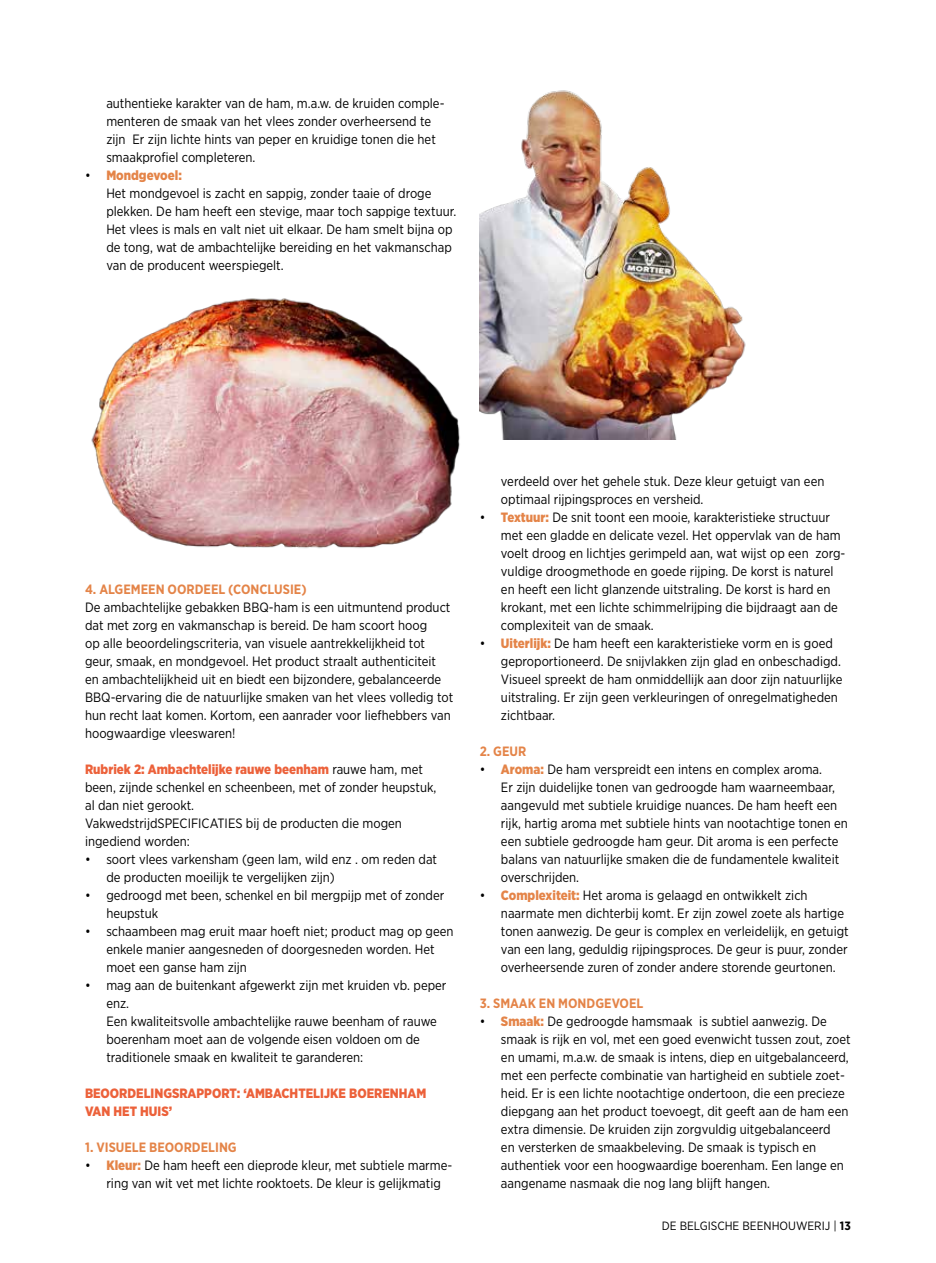
<style>
.page{position:relative;width:936px;height:1263px;background:#fff}
.page>*{position:absolute;margin:0;border:0;box-sizing:border-box;transform-origin:0 0}
.t1{font:13.5px/18px "Gotham Narrow";color:#000}
.t2{font:700 13.5px "Gotham Narrow";color:#e48448}
.t3{font:900 13.5px/18px "Gotham Narrow";color:#ec613a}
.t4{font:12px "Gotham Narrow";color:#000}
.s1{font-weight:900;color:#e48448}
.s2{font-weight:900;color:#ec613a}
.s3{font-weight:700}
</style>
<div class="page">
<img style="left:91px;top:298px;width:369px;height:250px">
<img style="left:479px;top:90px;width:267px;height:350px">
<p class="t1" style="left:106px;top:94px;width:339px">authentieke karakter van de ham, m.a.w. de kruiden comple&shy;menteren de smaak van het vlees zonder overheersend te zijn Er zijn lichte hints van peper en kruidige tonen die het smaakprofiel completeren.</p>
<p class="t1" style="left:106px;top:166px;width:351px;text-indent:-21px">• <span class="s1">Mondgevoel:<br></span>Het mondgevoel is zacht en sappig, zonder taaie of droge plekken. De ham heeft een stevige, maar toch sappige textuur.<br>Het vlees is mals en valt niet uit elkaar. De ham smelt bijna op de tong, wat de ambachtelijke bereiding en het vakmanschap van de producent weerspiegelt.</p>
<p class="t2" style="left:85px;top:581px;width:223px">4. ALGEMEEN OORDEEL (CONCLUSIE)</p>
<p class="t1" style="left:85px;top:598px;width:370px">De ambachtelijke gebakken BBQ-ham is een uitmuntend product dat met zorg en vakmanschap is bereid. De ham scoort hoog<br>op alle beoordelingscriteria, van visuele aantrekkelijkheid tot geur, smaak, en mondgevoel. Het product straalt authenticiteit<br>en ambachtelijkheid uit en biedt een bijzondere, gebalanceerde BBQ-ervaring die de natuurlijke smaken van het vlees volledig tot hun recht laat komen. Kortom, een aanrader voor liefhebbers van hoogwaardige vleeswaren!</p>
<p class="t1" style="left:85px;top:760px;width:353px"><span class="s2">Rubriek 2: Ambachtelijke rauwe beenham</span> rauwe ham, met been, zijnde schenkel en scheenbeen, met of zonder heupstuk, al dan niet gerookt.<br>VakwedstrijdSPECIFICATIES bij de producten die mogen ingediend worden:</p>
<p class="t1" style="left:106px;top:850px;width:332px;text-indent:-21px">• soort vlees varkensham (geen lam, wild enz . om reden dat de producten moeilijk te vergelijken zijn)</p>
<p class="t1" style="left:106px;top:886px;width:339px;text-indent:-21px">• gedroogd met been, schenkel en bil mergpijp met of zonder heupstuk</p>
<p class="t1" style="left:106px;top:922px;width:348px;text-indent:-21px">• schaambeen mag eruit maar hoeft niet; product mag op geen enkele manier aangesneden of doorgesneden worden. Het moet een ganse ham zijn</p>
<p class="t1" style="left:106px;top:976px;width:341px;text-indent:-21px">• mag aan de buitenkant afgewerkt zijn met kruiden vb. peper enz.<br>Een kwaliteitsvolle ambachtelijke rauwe beenham of rauwe boerenham moet aan de volgende eisen voldoen om de traditionele smaak en kwaliteit te garanderen:</p>
<p class="t3" style="left:85px;top:1084px;width:343px">BEOORDELINGSRAPPORT: ‘AMBACHTELIJKE BOERENHAM<br>VAN HET HUIS’</p>
<p class="t2" style="left:85px;top:1139px;width:153px">1. VISUELE BEOORDELING</p>
<p class="t1" style="left:106px;top:1156px;width:347px;text-indent:-21px">• <span class="s1">Kleur:</span> De ham heeft een dieprode kleur, met subtiele marme&shy;ring van wit vet met lichte rooktoets. De kleur is gelijkmatig</p>
<p class="t1" style="left:501px;top:472px;width:325px">verdeeld over het gehele stuk. Deze kleur getuigt van een optimaal rijpingsproces en versheid.</p>
<p class="t1" style="left:501px;top:508px;width:346px;text-indent:-21px">• <span class="s1">Textuur:</span> De snit toont een mooie, karakteristieke structuur met een gladde en delicate vezel. Het oppervlak van de ham voelt droog en lichtjes gerimpeld aan, wat wijst op een zorg&shy;vuldige droogmethode en goede rijping. De korst is naturel en heeft een licht glanzende uitstraling. De korst is hard en krokant, met een lichte schimmelrijping die bijdraagt aan de complexiteit van de smaak.</p>
<p class="t1" style="left:501px;top:634px;width:343px;text-indent:-21px">• <span class="s1">Uiterlijk:</span> De ham heeft een karakteristieke vorm en is goed geproportioneerd. De snijvlakken zijn glad en onbeschadigd.<br>Visueel spreekt de ham onmiddellijk aan door zijn natuurlijke uitstraling. Er zijn geen verkleuringen of onregelmatigheden zichtbaar.</p>
<p class="t2" style="left:479px;top:743px;width:48px">2. GEUR</p>
<p class="t1" style="left:501px;top:760px;width:348px;text-indent:-21px">• <span class="s1">Aroma:</span> De ham verspreidt een intens en complex aroma.<br>Er zijn duidelijke tonen van gedroogde ham waarneembaar, aangevuld met subtiele kruidige nuances. De ham heeft een rijk, hartig aroma met subtiele hints van nootachtige tonen en een subtiele gedroogde ham geur. Dit aroma is een perfecte balans van natuurlijke smaken die de fundamentele kwaliteit overschrijden.</p>
<p class="t1" style="left:501px;top:886px;width:349px;text-indent:-21px">• <span class="s1">Complexiteit:</span> Het aroma is gelaagd en ontwikkelt zich naarmate men dichterbij komt. Er zijn zowel zoete als hartige tonen aanwezig. De geur is complex en verleidelijk, en getuigt van een lang, geduldig rijpingsproces. De geur is puur, zonder overheersende zuren of zonder andere storende geurtonen.</p>
<p class="t2" style="left:479px;top:995px;width:165px">3. SMAAK EN MONDGEVOEL</p>
<p class="t1" style="left:501px;top:1012px;width:351px;text-indent:-21px">• <span class="s1">Smaak:</span> De gedroogde hamsmaak is subtiel aanwezig. De smaak is rijk en vol, met een goed evenwicht tussen zout, zoet en umami, m.a.w. de smaak is intens, diep en uitgebalanceerd, met een perfecte combinatie van hartigheid en subtiele zoet&shy;heid. Er is een lichte nootachtige ondertoon, die een precieze diepgang aan het product toevoegt, dit geeft aan de ham een extra dimensie. De kruiden zijn zorgvuldig uitgebalanceerd<br>en versterken de smaakbeleving. De smaak is typisch en authentiek voor een hoogwaardige boerenham. Een lange en aangename nasmaak die nog lang blijft hangen.</p>
<p class="t4" style="left:661px;top:1218px;width:191px">DE BELGISCHE BEENHOUWERIJ | <span class="s3">13</span></p>
</div>
